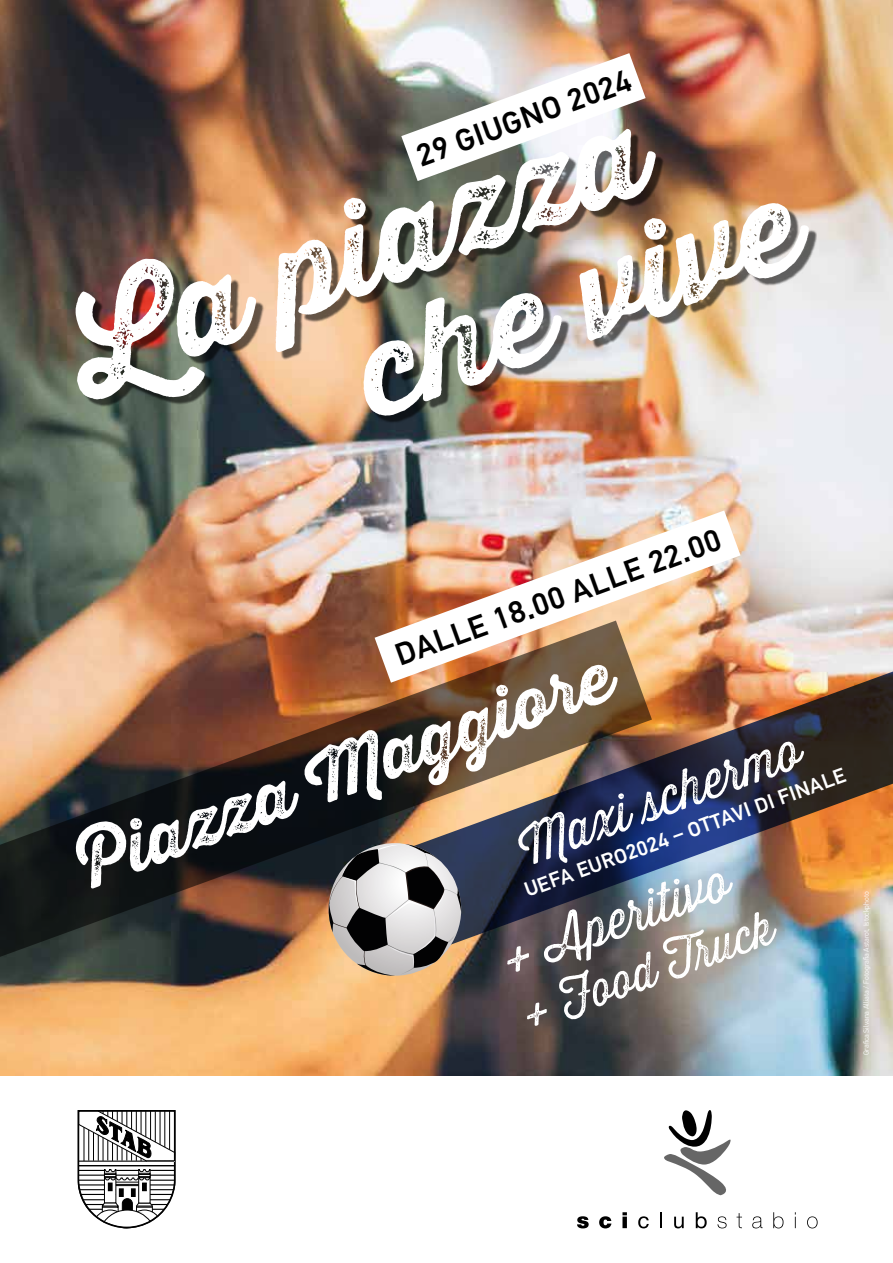
<style>
.page{position:relative;width:893px;height:1263px;background:#fff}
.page>*{position:absolute;margin:0;border:0;box-sizing:border-box;transform-origin:0 0}
.t1{font:128.85px/121.8px "Thirsty Rough Bol Two";color:#fff}
.t2{font:69.6px "Thirsty Rough Bol Two";color:#fff}
.t3{font:52.2px "Thirsty Rough Lt Two";color:#fff}
.t4{font:47.55px "Thirsty Rough Lt Two";color:#fff}
.t5{font:500 31.35px "PF Din Text Pro";color:#000}
.t6{font:500 20.85px "PF Din Text Pro";color:#fff}
.t7{font:300 7.5px "PF Din Text Pro";color:#fff}
</style>
<div class="page">
<img style="left:0;top:0;width:893px;height:1075px">
<img style="left:467px;top:667px;width:426px;height:303px">
<svg style="left:320px;top:958px;width:147px;height:25px;background:#ceac83"></svg>
<svg style="left:78px;top:1110px;width:98px;height:118px"></svg>
<hr style="left:79px;top:1160px;width:96px;height:2px;background:#000">
<svg style="left:577px;top:1216px;width:12px;height:12px"></svg>
<svg style="left:599px;top:1216px;width:12px;height:12px"></svg>
<div style="left:622px;top:1216px;width:5px;height:12px;background:#000"></div>
<svg style="left:622px;top:1212px;width:5px;height:3px"></svg>
<svg style="left:638px;top:1216px;width:11px;height:12px"></svg>
<svg style="left:660px;top:1212px;width:2px;height:16px"></svg>
<svg style="left:674px;top:1216px;width:10px;height:12px"></svg>
<svg style="left:696px;top:1212px;width:11px;height:16px"></svg>
<svg style="left:717px;top:1216px;width:10px;height:12px"></svg>
<svg style="left:737px;top:1213px;width:5px;height:15px"></svg>
<svg style="left:752px;top:1216px;width:11px;height:12px"></svg>
<svg style="left:773px;top:1212px;width:10px;height:16px"></svg>
<svg style="left:795px;top:1212px;width:1px;height:16px"></svg>
<svg style="left:807px;top:1216px;width:11px;height:12px"></svg>
<svg style="left:664px;top:1110px;width:67px;height:85px"></svg>
<div style="left:80px;top:133px;width:737px;height:291px;background:#000;opacity:.6"></div>
<img style="left:375px;top:510px;width:365px;height:173px">
<svg style="left:401px;top:53px;width:245px;height:128px"></svg>
<img style="left:0;top:620px;width:652px;height:338px">
<h3 class="t5" style="left:411px;top:139px;width:228px;rotate:-20deg">29 GIUGNO 2024</h3>
<h1 class="t1" style="left:295px;top:204px;width:466px;text-indent:-258px;rotate:-20deg">La piazza che vive</h1>
<h3 class="t5" style="left:390px;top:639px;width:346px;rotate:-20deg">DALLE 18.00 ALLE 22.00</h3>
<h2 class="t2" style="left:63px;top:816px;width:565px;rotate:-20deg">Piazza Maggiore</h2>
<h3 class="t3" style="left:508px;top:814px;width:298px;rotate:-20deg">Maxi schermo</h3>
<h3 class="t6" style="left:521px;top:879px;width:341px;rotate:-20deg">UEFA EURO2024 – OTTAVI DI FINALE</h3>
<h3 class="t3" style="left:491px;top:925px;width:240px;rotate:-20deg">+ Aperitivo</h3>
<h3 class="t4" style="left:512px;top:984px;width:266px;rotate:-20deg">+ Food Tr uck</h3>
<p class="t7" style="left:862px;top:1055px;width:165px;rotate:-90deg">Grafica Silvana Alliata / Fotografia Astarot, Istockphoto</p>
</div>
